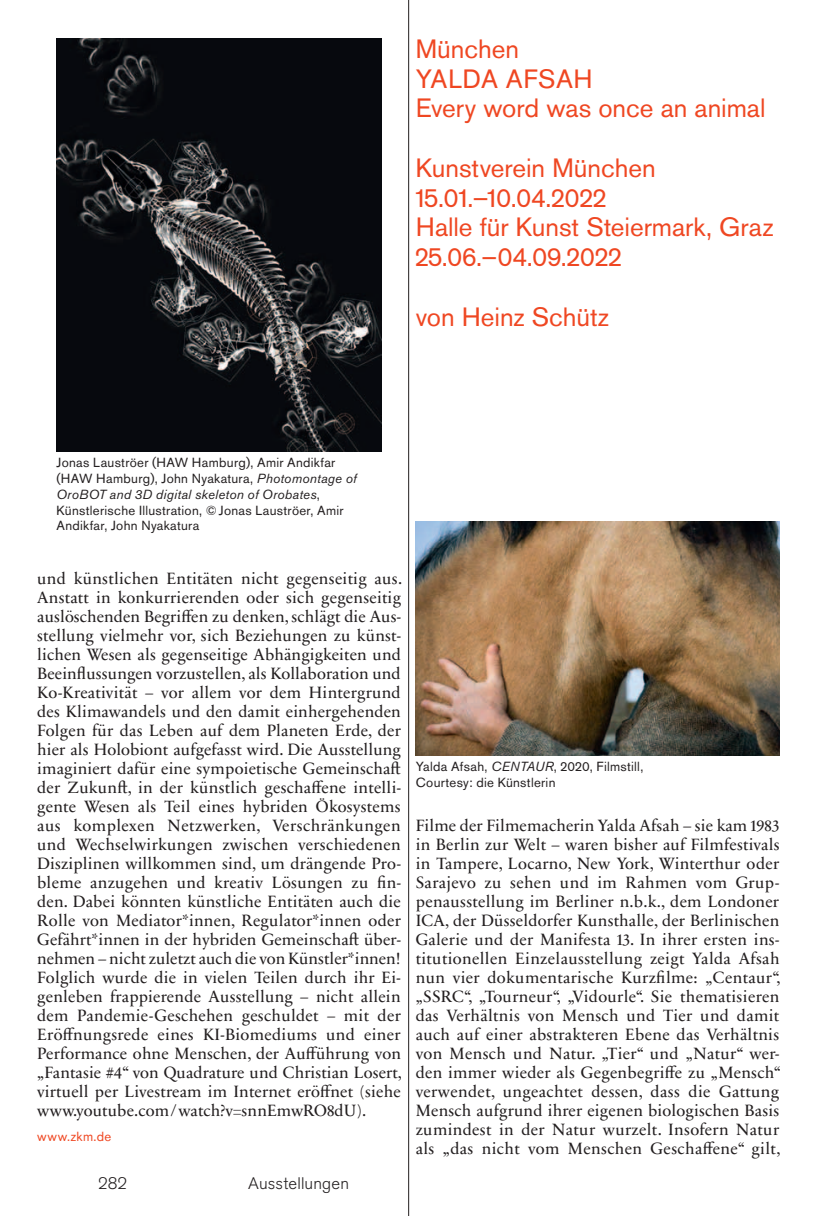
<style>
.page{position:relative;width:834px;height:1216px;background:#fff}
.page>*{position:absolute;margin:0;border:0;box-sizing:border-box;transform-origin:0 0}
.t1{font:26.25px/29.8px "Akzidenz Grotesk Pro";color:#ef4722}
.t2{font:16.62px/18.9px "Sabon Next LT Pro";letter-spacing:.015em;color:#231f20;text-align:justify}
.t3{font:300 16.62px "Akzidenz Grotesk Pro";letter-spacing:.01em;color:#231f20}
.t4{font:13.12px/15.8px "Akzidenz Grotesk Pro";letter-spacing:.025em;color:#231f20}
.t5{font:13.12px "Akzidenz Grotesk Pro";letter-spacing:.04em;color:#ef4722}
.s1{font-style:italic}
</style>
<div class="page">
<img style="left:415px;top:521px;width:364px;height:234px">
<img style="left:56px;top:38px;width:325px;height:413px">
<hr style="left:408px;top:0;width:1px;height:1215px;background:#231f20">
<h1 class="t1" style="left:415px;top:36px;width:351px">München<br>YALDA AFSAH<br>Every word was once an animal</h1>
<h1 class="t1" style="left:415px;top:155px;width:359px">Kunstverein München<br>15.01.–10.04.2022<br>Halle für Kunst Steiermark, Graz<br>25.06.–04.09.2022</h1>
<h1 class="t1" style="left:415px;top:304px;width:195px">von Heinz Schütz</h1>
<p class="t4" style="left:56px;top:456px;width:302px">Jonas Lauströer (HAW Hamburg), Amir Andikfar (HAW Hamburg), John Nyakatura, <span class="s1">Photomontage of OroBOT and 3D digital skeleton of Orobates</span>, Künstlerische Illustration, © Jonas Lauströer, Amir Andikfar, John Nyakatura</p>
<p class="t2" style="left:37px;top:571px;width:366px">und künstlichen Entitäten nicht gegenseitig aus.<br>Anstatt in konkurrierenden oder sich gegenseitig auslöschenden Begriffen zu denken, schlägt die Aus&shy;stellung vielmehr vor, sich Beziehungen zu künst&shy;lichen Wesen als gegenseitige Abhängigkeiten und Beeinflussungen vorzustellen, als Kollaboration und Ko-Kreativität – vor allem vor dem Hintergrund des Klimawandels und den damit einhergehenden Folgen für das Leben auf dem Planeten Erde, der hier als Holobiont aufgefasst wird. Die Ausstellung imaginiert dafür eine sympoietische Gemeinschaft der Zukunft, in der künstlich geschaffene intelli&shy;gente Wesen als Teil eines hybriden Ökosystems aus komplexen Netzwerken, Verschränkungen und Wechselwirkungen zwischen verschiedenen Disziplinen willkommen sind, um drängende Pro&shy;bleme anzugehen und kreativ Lösungen zu fin&shy;den. Dabei könnten künstliche Entitäten auch die Rolle von Mediator*innen, Regulator*innen oder Gefährt*innen in der hybriden Gemeinschaft über&shy;nehmen – nicht zuletzt auch die von Künstler*innen!<br>Folglich wurde die in vielen Teilen durch ihr Ei&shy;genleben frappierende Ausstellung – nicht allein dem Pandemie-Geschehen geschuldet – mit der Eröffnungsrede eines KI-Biomediums und einer Performance ohne Menschen, der Aufführung von „Fantasie #4“ von Quadrature und Christian Losert, virtuell per Livestream im Internet eröffnet (siehe www.youtube.com / watch?v=snnEmwRO8dU).</p>
<p class="t5" style="left:37px;top:1131px;width:75px">www.zkm.de</p>
<p class="t3" style="left:98px;top:1176px;width:31px">282</p>
<p class="t3" style="left:248px;top:1176px;width:102px">Ausstellungen</p>
<p class="t4" style="left:415px;top:760px;width:229px">Yalda Afsah, <span class="s1">CENTAUR</span>, 2020, Filmstill,<br>Courtesy: die Künstlerin</p>
<p class="t2" style="left:415px;top:817px;width:367px">Filme der Filmemacherin Yalda Afsah – sie kam 1983 in Berlin zur Welt – waren bisher auf Filmfestivals in Tampere, Locarno, New York, Winterthur oder Sarajevo zu sehen und im Rahmen vom Grup&shy;penausstellung im Berliner n.b.k., dem Londoner ICA, der Düsseldorfer Kunsthalle, der Berlinischen Galerie und der Manifesta 13. In ihrer ersten ins&shy;titutionellen Einzelausstellung zeigt Yalda Afsah nun vier dokumentarische Kurzfilme: „Centaur“, „SSRC“, „Tourneur“, „Vidourle“. Sie thematisieren das Verhältnis von Mensch und Tier und damit auch auf einer abstrakteren Ebene das Verhältnis von Mensch und Natur. „Tier“ und „Natur“ wer&shy;den immer wieder als Gegenbegriffe zu „Mensch“ verwendet, ungeachtet dessen, dass die Gattung Mensch aufgrund ihrer eigenen biologischen Basis zumindest in der Natur wurzelt. Insofern Natur als „das nicht vom Menschen Geschaffene“ gilt,</p>
</div>
